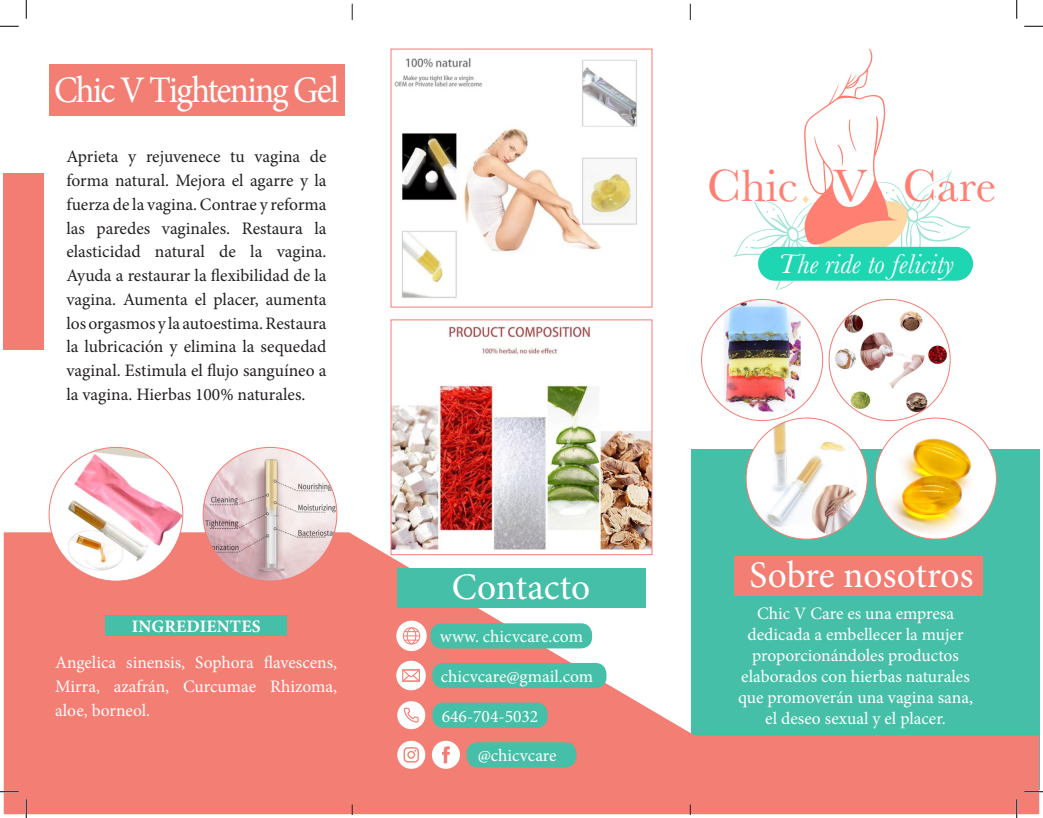
<style>
.page{position:relative;width:1043px;height:818px;background:#fff}
.page>*{position:absolute;margin:0;border:0;box-sizing:border-box;transform-origin:0 0}
.t1{font:47px "Baskerville";color:#ff8073}
.t2{font:37.5px "Minion Pro";letter-spacing:-.015em;color:#fff}
.t3{font:37.5px "Minion Pro";letter-spacing:-.05em;color:#fff;scale:.94 1}
.t4{font:italic 28.25px "Baskerville";color:#fff}
.t5{font:17.5px/23.8px "Minion Pro";color:#231f20;text-align:justify}
.t6{font:17.5px/21px "Minion Pro";color:#fff;text-align:center}
.t7{font:700 17.5px "Minion Pro";letter-spacing:.01em;color:#fff}
</style>
<div class="page">
<div style="left:690px;top:449px;width:349px;height:340px;background:#46bfa8"></div>
<svg style="left:4px;top:532px;width:1035px;height:282px;fill:#f37e74"></svg>
<svg style="left:352px;top:4px;width:1px;height:16px"></svg>
<svg style="left:690px;top:4px;width:1px;height:16px"></svg>
<svg style="left:733px;top:48px;width:237px;height:241px"></svg>
<div style="left:758px;top:247px;width:215px;height:34px;background:#1fd6b3;border-radius:17px"></div>
<div style="left:4px;top:174px;width:40px;height:176px;background:#f37c73"></div>
<div style="left:734px;top:555px;width:249px;height:40px;background:#f37e74"></div>
<div style="left:49px;top:64px;width:295px;height:51px;background:#f37e74"></div>
<div style="left:105px;top:615px;width:182px;height:21px;background:#46bfa8"></div>
<img style="left:49px;top:447px;width:134px;height:134px;border-radius:67px">
<img style="left:723px;top:299px;width:77px;height:121px">
<img style="left:746px;top:418px;width:121px;height:121px;border-radius:59px">
<img style="left:875px;top:418px;width:121px;height:120px">
<img style="left:203px;top:447px;width:134px;height:134px;border-radius:67px">
<img style="left:829px;top:299px;width:121px;height:121px;border-radius:61px">
<img style="left:394px;top:57px;width:243px;height:241px">
<img style="left:393px;top:326px;width:257px;height:227px">
<div style="left:391px;top:319px;width:261px;height:236px;border:1px solid #f37c73"></div>
<div style="left:397px;top:568px;width:248px;height:39px;background:#46bfa8"></div>
<div style="left:432px;top:702px;width:115px;height:25px;background:#46bfa8;border-radius:11px"></div>
<div style="left:397px;top:701px;width:28px;height:28px;background:#fff;border-radius:50%"></div>
<svg style="left:404px;top:707px;width:15px;height:15px"></svg>
<div style="left:432px;top:663px;width:174px;height:25px;background:#46bfa8;border-radius:11px"></div>
<div style="left:396px;top:660px;width:30px;height:30px;background:#fff;border-radius:50%"></div>
<svg style="left:402px;top:669px;width:18px;height:12px"></svg>
<div style="left:430px;top:623px;width:162px;height:25px;background:#46bfa8;border-radius:11px"></div>
<div style="left:396px;top:620px;width:31px;height:31px;background:#fff;border-radius:50%"></div>
<svg style="left:403px;top:627px;width:17px;height:17px"></svg>
<div style="left:466px;top:742px;width:110px;height:25px;background:#46bfa8;border-radius:11px"></div>
<div style="left:397px;top:740px;width:28px;height:28px;background:#fff;border-radius:14px"></div>
<svg style="left:403px;top:747px;width:16px;height:15px"></svg>
<div style="left:432px;top:740px;width:28px;height:28px;background:#fff;border-radius:14px"></div>
<svg style="left:442px;top:746px;width:8px;height:17px"></svg>
<svg style="left:0;top:25px;width:19px;height:2px"></svg>
<svg style="left:1024px;top:25px;width:18px;height:2px"></svg>
<svg style="left:0;top:790px;width:19px;height:2px"></svg>
<svg style="left:1024px;top:790px;width:18px;height:2px"></svg>
<svg style="left:25px;top:0;width:2px;height:19px"></svg>
<svg style="left:25px;top:799px;width:2px;height:19px"></svg>
<svg style="left:1016px;top:0;width:1px;height:19px"></svg>
<svg style="left:1015px;top:799px;width:2px;height:19px"></svg>
<p class="t3" style="left:54px;top:65px;width:305px">Chic V Tightening Gel</p>
<p class="t5" style="left:66px;top:145px;width:262px">Aprieta y rejuvenece tu vagina de forma natural. Mejora el agarre y la fuerza de la vagina. Contrae y reforma las paredes vaginales. Restaura la elasticidad natural de la vagina.<br>Ayuda a restaurar la flexibilidad de la vagina. Aumenta el placer, aumenta los orgasmos y la autoestima. Restaura la lubricación y elimina la sequedad vaginal. Estimula el flujo sanguíneo a la vagina. Hierbas 100% naturales.</p>
<p class="t7" style="left:132px;top:614px;width:130px">INGREDIENTES</p>
<p class="t6" style="left:55px;top:650px;width:283px;line-height:23.8px;text-align:justify">Angelica sinensis, Sophora flavescens, Mirra, azafrán, Curcumae Rhizoma, aloe, borneol.</p>
<p class="t2" style="left:451px;top:561px;width:140px">Contacto</p>
<p class="t6" style="left:440px;top:626px;width:145px">www. chicvcare.com</p>
<p class="t6" style="left:441px;top:665px;width:154px">chicvcare@gmail.com</p>
<p class="t6" style="left:442px;top:705px;width:98px">646-704-5032</p>
<p class="t6" style="left:478px;top:745px;width:80px">@chicvcare</p>
<h1 class="t1" style="left:707px;top:156px;width:291px">Chic V Care</h1>
<h3 class="t4" style="left:778px;top:245px;width:177px">The ride to felicity</h3>
<p class="t2" style="left:749px;top:549px;width:225px">Sobre nosotros</p>
<p class="t6" style="left:738px;top:602px;width:236px">Chic V Care es una empresa dedicada a embellecer la mujer proporcionándoles productos elaborados con hierbas naturales que promoverán una vagina sana, el deseo sexual y el placer.</p>
</div>
